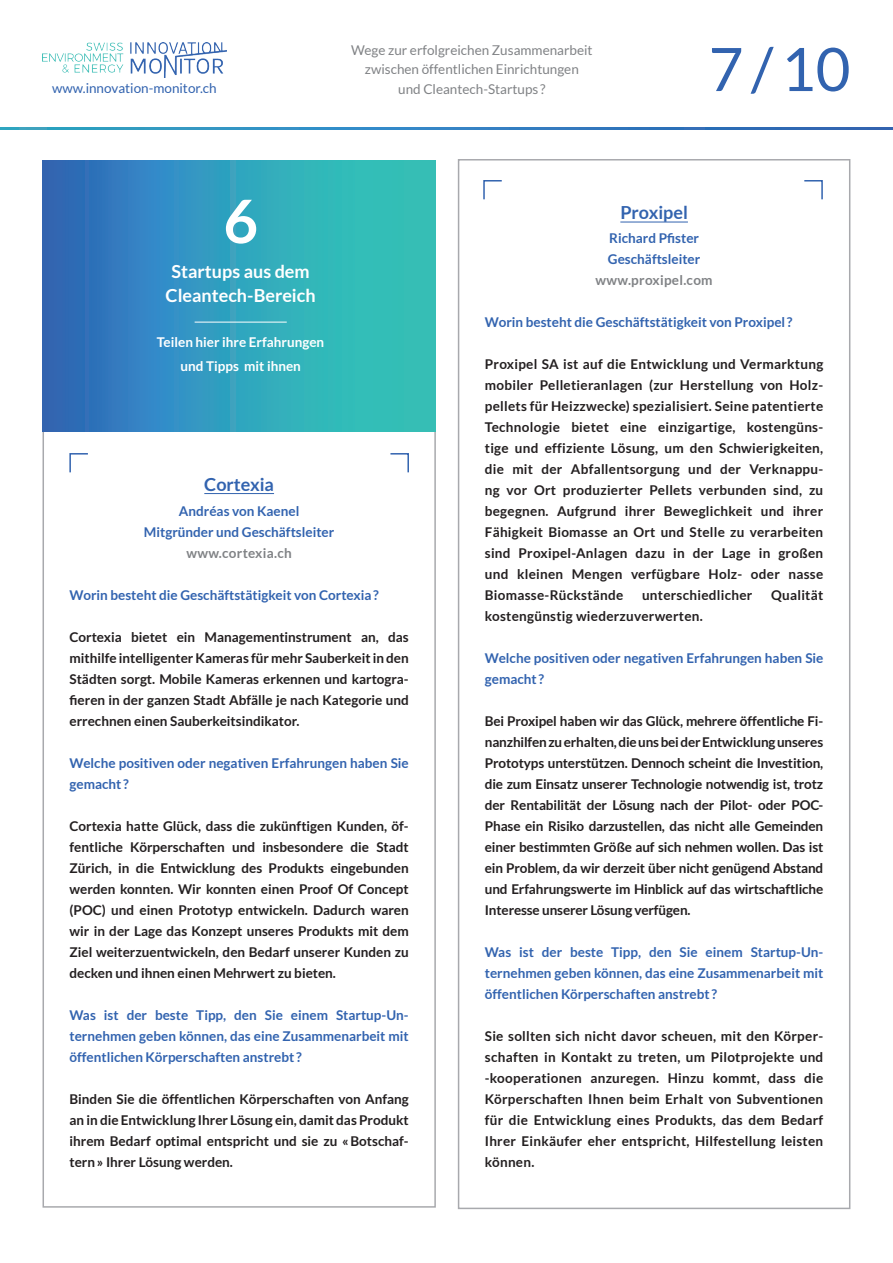
<style>
.page{position:relative;width:893px;height:1263px;background:#fff}
.page>*{position:absolute;margin:0;border:0;box-sizing:border-box;transform-origin:0 0}
.t1{font:60px "Lato";color:#3263af}
.t2{font:700 60px "Lato";color:#fff}
.t3{font:700 18px/24px "Lato";color:#fff;text-align:center}
.t4{font:700 18px "Lato";color:#3263af}
.t5{font:700 13.5px/21px "Lato";color:#231f20;text-align:justify}
.t6{font:700 13.5px/21px "Lato";color:#3263af}
.t7{font:13.5px/19.5px "Lato";color:#808285;text-align:center}
.t8{font:700 13.5px "Lato";letter-spacing:.02em;color:#231f20}
.t9{font:700 13.5px/24px "Lato";color:#fff;text-align:center}
.t10{font:700 13.5px "Lato";letter-spacing:.02em;color:#808285}
.t11{font:13.5px "Lato";color:#3263af}
</style>
<div class="page">
<hr style="left:204px;top:493px;width:70px;height:1px;background:#3263af">
<svg style="left:43px;top:160px;width:393px;height:272px;background:#329dbb"></svg>
<svg style="left:69px;top:453px;width:19px;height:20px"></svg>
<svg style="left:390px;top:453px;width:19px;height:20px"></svg>
<hr style="left:620px;top:222px;width:68px;height:1px;background:#3263af">
<div style="left:458px;top:159px;width:392px;height:1050px;border:2px solid #a8a9ad"></div>
<svg style="left:483px;top:180px;width:19px;height:20px"></svg>
<svg style="left:804px;top:180px;width:19px;height:20px"></svg>
<img style="left:43px;top:43px;width:183px;height:35px">
<svg style="left:0;top:127px;width:893px;height:3px;background:#3183be"></svg>
<hr style="left:195px;top:322px;width:92px;height:1px;background:#fff">
<p class="t7" style="left:351px;top:40px;width:243px">Wege zur erfolgreichen Zusammenarbeit zwischen öffentlichen Einrichtungen</p>
<p class="t11" style="left:52px;top:81px;width:166px">www.innovation-monitor.ch</p>
<p class="t7" style="left:398px;top:79px;width:149px">und Cleantech-Startups ?</p>
<h1 class="t1" style="left:709px;top:36px;width:143px">7/10</h1>
<h1 class="t2" style="left:223px;top:187px;width:36px">6</h1>
<h2 class="t3" style="left:166px;top:259px;width:152px">Startups aus dem<br>Cleantech-Bereich</h2>
<p class="t9" style="left:157px;top:330px;width:169px">Teilen hier ihre Erfahrungen und Tipps mit ihnen</p>
<h2 class="t4" style="left:204px;top:474px;width:71px">Cortexia</h2>
<p class="t6" style="left:144px;top:500px;width:192px;text-align:center">Andréas von Kaenel<br>Mitgründer und Geschäftsleiter</p>
<p class="t10" style="left:187px;top:545px;width:107px">www.cortexia.ch</p>
<p class="t6" style="left:70px;top:584px;width:311px">Worin besteht die Geschäftstätigkeit von Cortexia?</p>
<p class="t5" style="left:70px;top:626px;width:341px">Cortexia bietet ein Managementinstrument an, das mithilfe intelligenter Kameras für mehr Sauberkeit in den Städten sorgt. Mobile Kameras erkennen und kartogra&shy;fieren in der ganzen Stadt Abfälle je nach Kategorie und errechnen einen Sauberkeitsindikator.</p>
<p class="t6" style="left:70px;top:752px;width:341px">Welche positiven oder negativen Erfahrungen haben Sie gemacht ?</p>
<p class="t5" style="left:70px;top:815px;width:341px">Cortexia hatte Glück, dass die zukünftigen Kunden, öf&shy;fentliche Körperschaften und insbesondere die Stadt Zürich, in die Entwicklung des Produkts eingebunden werden konnten. Wir konnten einen Proof Of Concept (POC) und einen Prototyp entwickeln. Dadurch waren wir in der Lage das Konzept unseres Produkts mit dem Ziel weiterzuentwickeln, den Bedarf unserer Kunden zu decken und ihnen einen Mehrwert zu bieten.</p>
<p class="t6" style="left:70px;top:1004px;width:341px;text-align:justify">Was ist der beste Tipp, den Sie einem Startup-Un&shy;ternehmen geben können, das eine Zusammenarbeit mit öffentlichen Körperschaften anstrebt ?</p>
<p class="t5" style="left:70px;top:1088px;width:341px">Binden Sie die öffentlichen Körperschaften von Anfang an in die Entwicklung Ihrer Lösung ein, damit das Produkt ihrem Bedarf optimal entspricht und sie zu «Botschaf&shy;tern» Ihrer Lösung werden.</p>
<h2 class="t4" style="left:620px;top:202px;width:69px">Proxipel</h2>
<p class="t6" style="left:608px;top:227px;width:94px">Richard Pfister<br>Geschäftsleiter</p>
<p class="t10" style="left:596px;top:272px;width:119px">www.proxipel.com</p>
<p class="t6" style="left:485px;top:311px;width:309px">Worin besteht die Geschäftstätigkeit von Proxipel ?</p>
<p class="t5" style="left:485px;top:353px;width:340px">Proxipel SA ist auf die Entwicklung und Vermarktung mobiler Pelletieranlagen (zur Herstellung von Holz&shy;pellets für Heizzwecke) spezialisiert. Seine patentierte Technologie bietet eine einzigartige, kostengüns&shy;tige und effiziente Lösung, um den Schwierigkeiten, die mit der Abfallentsorgung und der Verknappu&shy;ng vor Ort produzierter Pellets verbunden sind, zu begegnen. Aufgrund ihrer Beweglichkeit und ihrer Fähigkeit Biomasse an Ort und Stelle zu verarbeiten sind Proxipel-Anlagen dazu in der Lage in großen und kleinen Mengen verfügbare Holz- oder nasse Biomasse-Rückstände</p>
<p class="t8" style="left:642px;top:587px;width:112px">unterschiedlicher</p>
<p class="t8" style="left:771px;top:587px;width:54px">Qualität</p>
<p class="t8" style="left:485px;top:608px;width:219px">kostengünstig wiederzuverwerten.</p>
<p class="t6" style="left:485px;top:647px;width:340px">Welche positiven oder negativen Erfahrungen haben Sie gemacht ?</p>
<p class="t5" style="left:485px;top:710px;width:340px">Bei Proxipel haben wir das Glück, mehrere öffentliche Fi&shy;nanzhilfen zu erhalten, die uns bei der Entwicklung unseres Prototyps unterstützen. Dennoch scheint die Investition, die zum Einsatz unserer Technologie notwendig ist, trotz der Rentabilität der Lösung nach der Pilot- oder POC-Phase ein Risiko darzustellen, das nicht alle Gemeinden einer bestimmten Größe auf sich nehmen wollen. Das ist ein Problem, da wir derzeit über nicht genügend Abstand und Erfahrungswerte im Hinblick auf das wirtschaftliche Interesse unserer Lösung verfügen.</p>
<p class="t6" style="left:485px;top:942px;width:340px;text-align:justify">Was ist der beste Tipp, den Sie einem Startup-Un&shy;ternehmen geben können, das eine Zusammenarbeit mit öffentlichen Körperschaften anstrebt ?</p>
<p class="t5" style="left:485px;top:1026px;width:340px">Sie sollten sich nicht davor scheuen, mit den Körper&shy;schaften in Kontakt zu treten, um Pilotprojekte und -kooperationen anzuregen. Hinzu kommt, dass die Körperschaften Ihnen beim Erhalt von Subventionen für die Entwicklung eines Produkts, das dem Bedarf Ihrer Einkäufer eher entspricht, Hilfestellung leisten können.</p>
</div>
